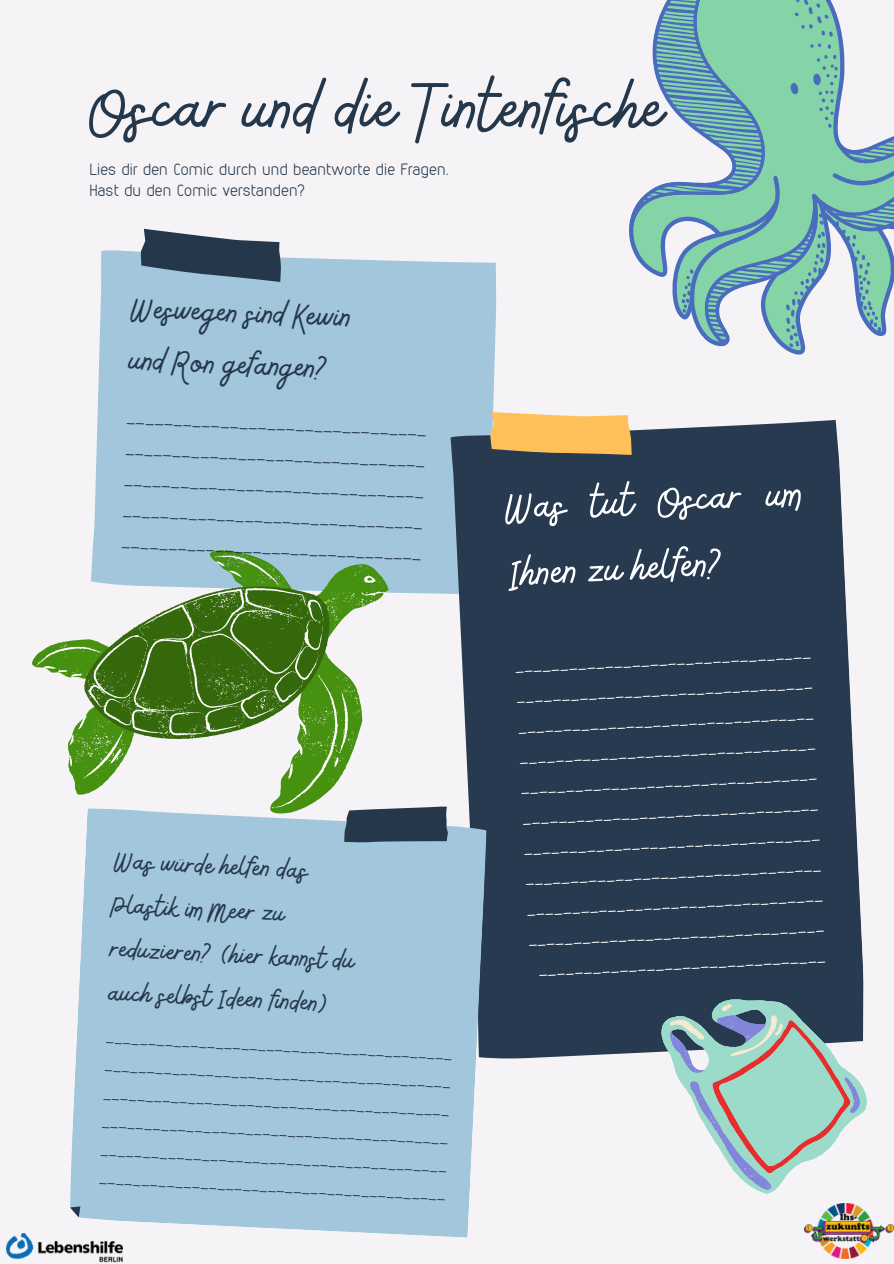
<style>
.page{position:relative;width:894px;height:1264px;background:#fff}
.page>*{position:absolute;margin:0;border:0;box-sizing:border-box;transform-origin:0 0}
.t1{font:78px "Bellaboo";color:#24374b}
.t2{font:48px/66.3px "Bellaboo";color:#fff}
.t3{font:37.5px/51.8px "Bellaboo";color:#24374b}
.t4{font:31.5px/44px "Bellaboo";color:#24374b}
.t5{font:100 19.95px/31px "VDS";color:#24374b;text-align:justify}
.t6{font:100 19.2px/30.5px "VDS";color:#fff;text-align:center}
.t7{font:100 18px/28.2px "VDS";color:#24374b;text-align:justify}
.t8{font:100 15.75px/21.5px "VDS";letter-spacing:.02em;color:#24374b}
</style>
<div class="page">
<div style="left:0;top:0;width:893px;height:1263px;background:#f5f3f5"></div>
<div style="left:92px;top:250px;width:404px;height:344px;background:#a2c6db"></div>
<svg style="left:141px;top:229px;width:140px;height:53px;background:#566879"></svg>
<div style="left:450px;top:420px;width:413px;height:639px;background:#273a4f"></div>
<svg style="left:491px;top:412px;width:140px;height:43px;background:#f1bb65"></svg>
<svg style="left:78px;top:808px;width:408px;height:429px;fill:#a2c6db"></svg>
<div style="left:70px;top:806px;width:378px;height:411px;background:#a2c6db"></div>
<div style="left:626px;top:952px;width:237px;height:107px;background:#273a4f"></div>
<svg style="left:639px;top:967px;width:227px;height:227px"></svg>
<svg style="left:629px;top:0;width:264px;height:354px"></svg>
<svg style="left:32px;top:549px;width:356px;height:267px"></svg>
<svg style="left:37px;top:555px;width:351px;height:253px"></svg>
<svg style="left:367px;top:577px;width:5px;height:3px"></svg>
<img style="left:7px;top:1233px;width:116px;height:30px">
<img style="left:804px;top:1203px;width:89px;height:55px">
<h1 class="t1" style="left:89px;top:58px;width:575px">Oscar und die Tintenfische</h1>
<p class="t8" style="left:89px;top:158px;width:361px">Lies dir den Comic durch und beantworte die Fragen.<br>Hast du den Comic verstanden?</p>
<h3 class="t3" style="left:132px;top:283px;width:222px;rotate:2deg">Weswegen sind Kewin und Ron gefangen?</h3>
<p class="t5" style="left:127px;top:401px;width:302px;rotate:2deg">________________________________ ________________________________ ________________________________ ________________________________ ________________________________</p>
<h3 class="t4" style="left:116px;top:838px;width:246px;rotate:3deg">Was würde helfen das<br>Plastik im Meer zu reduzieren? (hier kannst du auch selbst Ideen finden)</h3>
<p class="t7" style="left:107px;top:1020px;width:348px;rotate:3deg">_________________________________________ _________________________________________ _________________________________________ _________________________________________ _________________________________________ _________________________________________</p>
<h2 class="t2" style="left:503px;top:475px;width:300px;rotate:-3deg">Was tut Oscar um<br>Ihnen zu helfen?</h2>
<p class="t6" style="left:513px;top:650px;width:298px;rotate:-3deg">_________________________________ _________________________________ _________________________________ _________________________________ _________________________________ _________________________________ _________________________________ _________________________________ _________________________________ _________________________________ ________________________________</p>
</div>
